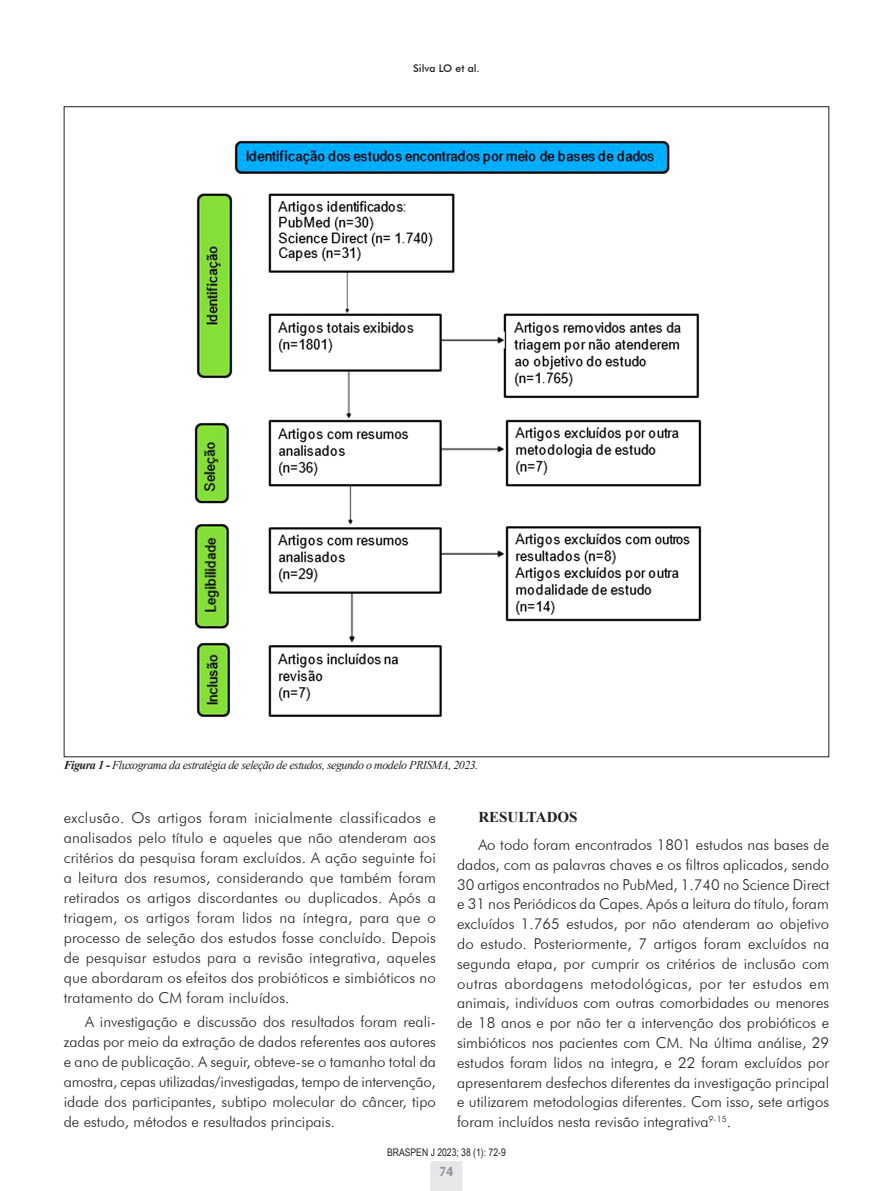
<style>
.page{position:relative;width:893px;height:1191px;background:#fff}
.page>*{position:absolute;margin:0;border:0;box-sizing:border-box;transform-origin:0 0}
.Texto{font:300 15px/20px "Futura BT";color:#231f20;text-align:justify}
.Subtítulos_principai{font:700 15px "Times New Roman";color:#231f20}
.Numero_pagina{font:700 13.5px "Castle T";color:#939598}
.t1{font:italic 12px "Times New Roman";letter-spacing:-.04em;color:#231f20}
.Rodape{font:10.5px "Arial Narrow";color:#231f20}
.Título_resumido_e_au{font:500 10.5px "Futura BT";color:#231f20}
.s1{font-weight:700}
</style>
<div class="page">
<svg style="left:430px;top:1161px;width:33px;height:30px"></svg>
<img style="left:195px;top:140px;width:506px;height:578px">
<p class="Título_resumido_e_au" style="left:413px;top:62px;width:68px">Silva LO et al.</p>
<p class="t1" style="left:64px;top:756px;width:416px"><span class="s1">Figura 1 -</span> Fluxograma da estratégia de seleção de estudos, segundo o modelo PRISMA, 2023.</p>
<p class="Texto" style="left:64px;top:807px;width:374px">exclusão. Os artigos foram inicialmente classificados e analisados pelo título e aqueles que não atenderam aos critérios da pesquisa foram excluídos. A ação seguinte foi a leitura dos resumos, considerando que também foram retirados os artigos discordantes ou duplicados. Após a triagem, os artigos foram lidos na íntegra, para que o processo de seleção dos estudos fosse concluído. Depois de pesquisar estudos para a revisão integrativa, aqueles que abordaram os efeitos dos probióticos e simbióticos no tratamento do CM foram incluídos.</p>
<p class="Texto" style="left:64px;top:1011px;width:374px;text-indent:21px">A investigação e discussão dos resultados foram reali&shy;zadas por meio da extração de dados referentes aos autores e ano de publicação. A seguir, obteve-se o tamanho total da amostra, cepas utilizadas/investigadas, tempo de intervenção, idade dos participantes, subtipo molecular do câncer, tipo de estudo, métodos e resultados principais.</p>
<p class="Subtítulos_principai" style="left:478px;top:806px;width:101px">RESULTADOS</p>
<p class="Texto" style="left:457px;top:834px;width:374px;text-indent:21px">Ao todo foram encontrados 1801 estudos nas bases de dados, com as palavras chaves e os filtros aplicados, sendo 30 artigos encontrados no PubMed, 1.740 no Science Direct e 31 nos Periódicos da Capes. Após a leitura do título, foram excluídos 1.765 estudos, por não atenderam ao objetivo do estudo. Posteriormente, 7 artigos foram excluídos na segunda etapa, por cumprir os critérios de inclusão com outras abordagens metodológicas, por ter estudos em animais, indivíduos com outras comorbidades ou menores de 18 anos e por não ter a intervenção dos probióticos e simbióticos nos pacientes com CM. Na última análise, 29 estudos foram lidos na integra, e 22 foram excluídos por apresentarem desfechos diferentes da investigação principal e utilizarem metodologias diferentes. Com isso, sete artigos foram incluídos nesta revisão integrativa<sup>9-15</sup>.</p>
<p class="Rodape" style="left:387px;top:1144px;width:120px">BRASPEN J 2023; 38 (1): 72-9</p>
<p class="Numero_pagina" style="left:439px;top:1164px;width:16px">74</p>
</div>
